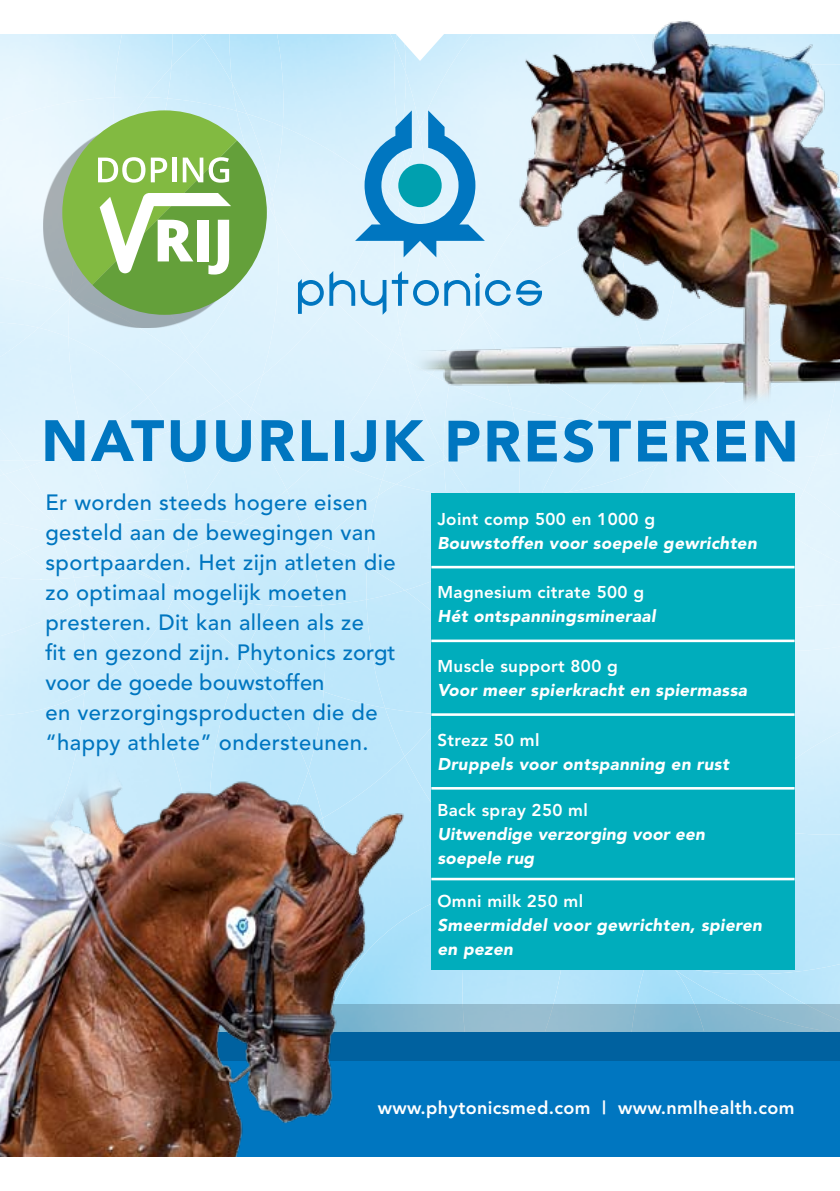
<style>
.page{position:relative;width:840px;height:1191px;background:#fff}
.page>*{position:absolute;margin:0;border:0;box-sizing:border-box;transform-origin:0 0}
.t1{font:500 22px/30px "Avenir";letter-spacing:.02em;color:#0076c0}
.t2{font:800 18px "Avenir";letter-spacing:.02em;color:#fff}
.t3{font:italic 900 17px/24px "Avenir";letter-spacing:.02em;color:#fff}
.t4{font:800 17px "Avenir";letter-spacing:.02em;color:#fff}
</style>
<div class="page">
<img style="left:172px;top:34px;width:30px;height:3px">
<img style="left:114px;top:34px;width:58px;height:63px">
<img style="left:202px;top:34px;width:27px;height:3px">
<img style="left:167px;top:37px;width:62px;height:61px">
<img style="left:146px;top:67px;width:25px;height:31px">
<div style="left:0;top:97px;width:115px;height:178px;background:#ebf7fe"></div>
<img style="left:286px;top:462px;width:36px;height:28px">
<img style="left:245px;top:408px;width:6px;height:12px">
<img style="left:227px;top:395px;width:9px;height:6px">
<div style="left:278px;top:300px;width:34px;height:75px;background:#ddf2fd"></div>
<img style="left:236px;top:395px;width:26px;height:13px">
<div style="left:195px;top:218px;width:83px;height:177px;background:#dbf1fd"></div>
<img style="left:167px;top:98px;width:102px;height:251px">
<img style="left:115px;top:97px;width:52px;height:13px">
<img style="left:286px;top:490px;width:21px;height:33px">
<div style="left:190px;top:462px;width:96px;height:61px;background:#d2eefc"></div>
<div style="left:190px;top:401px;width:55px;height:110px;background:#d4effc"></div>
<div style="left:169px;top:361px;width:58px;height:59px;background:#daf1fd"></div>
<div style="left:85px;top:328px;width:100px;height:69px;background:#dbf1fd"></div>
<svg style="left:311px;top:540px;width:8px;height:4px"></svg>
<div style="left:177px;top:523px;width:134px;height:82px;background:#cbecfc"></div>
<div style="left:190px;top:519px;width:49px;height:31px;background:#cfedfc"></div>
<div style="left:175px;top:595px;width:67px;height:158px;background:#c6eafb"></div>
<div style="left:175px;top:594px;width:54px;height:48px;background:#c9ebfc"></div>
<img style="left:709px;top:974px;width:48px;height:29px">
<div style="left:319px;top:496px;width:48px;height:48px;background:#cfedfc"></div>
<div style="left:323px;top:605px;width:43px;height:103px;background:#bee7fb"></div>
<div style="left:311px;top:544px;width:56px;height:61px;background:#c8eafb"></div>
<img style="left:242px;top:652px;width:81px;height:101px">
<div style="left:245px;top:605px;width:80px;height:86px;background:#c1e8fb"></div>
<div style="left:270px;top:553px;width:51px;height:53px;background:#c7eafb"></div>
<div style="left:209px;top:657px;width:99px;height:96px;background:#bfe8fb"></div>
<img style="left:377px;top:480px;width:5px;height:4px">
<img style="left:382px;top:457px;width:61px;height:27px">
<div style="left:367px;top:484px;width:64px;height:106px;background:#cbecfc"></div>
<div style="left:396px;top:460px;width:47px;height:34px;background:#d1eefc"></div>
<div style="left:385px;top:714px;width:46px;height:39px;background:#bee7fb"></div>
<div style="left:366px;top:590px;width:65px;height:124px;background:#bee7fb"></div>
<img style="left:366px;top:566px;width:38px;height:33px">
<div style="left:565px;top:969px;width:64px;height:34px;background:#b3e3fa"></div>
<img style="left:535px;top:969px;width:30px;height:34px">
<div style="left:629px;top:969px;width:80px;height:34px;background:#a6dff9"></div>
<div style="left:0;top:322px;width:39px;height:46px;background:#dbf1fd"></div>
<div style="left:89px;top:462px;width:101px;height:61px;background:#dcf2fd"></div>
<img style="left:148px;top:397px;width:21px;height:23px">
<div style="left:68px;top:337px;width:80px;height:83px;background:#daf1fd"></div>
<img style="left:64px;top:535px;width:7px;height:2px">
<img style="left:144px;top:564px;width:4px;height:3px">
<img style="left:71px;top:523px;width:73px;height:44px">
<img style="left:148px;top:564px;width:39px;height:24px">
<img style="left:144px;top:519px;width:46px;height:45px">
<div style="left:121px;top:519px;width:62px;height:39px;background:#d4effc"></div>
<div style="left:129px;top:569px;width:46px;height:92px;background:#cbecfc"></div>
<img style="left:79px;top:569px;width:51px;height:33px">
<img style="left:62px;top:537px;width:67px;height:41px">
<img style="left:130px;top:567px;width:26px;height:13px">
<img style="left:86px;top:545px;width:47px;height:24px">
<svg style="left:165px;top:584px;width:12px;height:11px"></svg>
<img style="left:0;top:474px;width:4px;height:6px">
<div style="left:4px;top:467px;width:52px;height:53px;background:#e3f4fd"></div>
<img style="left:0;top:460px;width:27px;height:14px">
<img style="left:24px;top:538px;width:50px;height:37px">
<img style="left:443px;top:462px;width:3px;height:31px">
<div style="left:446px;top:462px;width:73px;height:31px;background:#ceedfc"></div>
<img style="left:528px;top:492px;width:12px;height:1px">
<div style="left:540px;top:462px;width:65px;height:31px;background:#d0edfc"></div>
<img style="left:283px;top:34px;width:29px;height:93px">
<img style="left:229px;top:34px;width:54px;height:93px">
<img style="left:232px;top:84px;width:15px;height:26px">
<img style="left:272px;top:114px;width:10px;height:83px">
<img style="left:267px;top:111px;width:5px;height:96px">
<div style="left:84px;top:661px;width:106px;height:92px;background:#c9ebfc"></div>
<div style="left:0;top:715px;width:84px;height:38px;background:#cfedfc"></div>
<div style="left:82px;top:602px;width:47px;height:91px;background:#ccecfc"></div>
<svg style="left:79px;top:598px;width:3px;height:5px"></svg>
<img style="left:0;top:528px;width:24px;height:24px">
<div style="left:0;top:603px;width:85px;height:112px;background:#d1edfc"></div>
<div style="left:0;top:575px;width:79px;height:65px;background:#daf1fd"></div>
<div style="left:0;top:552px;width:58px;height:27px;background:#dff3fd"></div>
<div style="left:757px;top:974px;width:82px;height:29px;background:#b7e5fa"></div>
<img style="left:675px;top:834px;width:164px;height:140px">
<div style="left:794px;top:570px;width:45px;height:34px;background:#e4f5fd"></div>
<div style="left:794px;top:490px;width:45px;height:80px;background:#e3f4fd"></div>
<div style="left:605px;top:462px;width:94px;height:31px;background:#d6f0fc"></div>
<img style="left:656px;top:462px;width:34px;height:2px">
<div style="left:699px;top:457px;width:104px;height:72px;background:#e0f3fd"></div>
<div style="left:794px;top:651px;width:45px;height:72px;background:#def2fd"></div>
<div style="left:794px;top:604px;width:45px;height:47px;background:#e3f4fd"></div>
<img style="left:794px;top:723px;width:45px;height:111px">
<div style="left:0;top:1032px;width:839px;height:125px;background:#0076c0"></div>
<svg style="left:535px;top:1003px;width:304px;height:57px"></svg>
<img style="left:312px;top:21px;width:527px;height:436px">
<svg style="left:45px;top:420px;width:379px;height:42px"></svg>
<svg style="left:443px;top:420px;width:351px;height:42px"></svg>
<div style="left:431px;top:493px;width:363px;height:476px;background:#00adbc"></div>
<hr style="left:431px;top:566px;width:363px;height:2px;background:#fff">
<hr style="left:431px;top:639px;width:363px;height:3px;background:#fff">
<hr style="left:431px;top:713px;width:363px;height:3px;background:#fff">
<hr style="left:431px;top:787px;width:363px;height:2px;background:#fff">
<hr style="left:431px;top:877px;width:363px;height:3px;background:#fff">
<img style="left:0;top:753px;width:535px;height:404px">
<svg style="left:298px;top:279px;width:25px;height:35px"></svg>
<svg style="left:329px;top:271px;width:109px;height:44px"></svg>
<svg style="left:516px;top:280px;width:25px;height:26px"></svg>
<svg style="left:444px;top:273px;width:66px;height:33px"></svg>
<svg style="left:355px;top:110px;width:129px;height:147px"></svg>
<div style="left:44px;top:123px;width:204px;height:205px;background:#000;opacity:.3"></div>
<svg style="left:62px;top:110px;width:205px;height:205px"></svg>
<p class="t1" style="left:45px;top:488px;width:351px">Er worden steeds hogere eisen gesteld aan de bewegingen van sportpaarden. Het zijn atleten die zo optimaal mogelijk moeten presteren. Dit kan alleen als ze<br>fit en gezond zijn. Phytonics zorgt voor de goede bouwstoffen<br>en verzorgingsproducten die de “happy athlete” ondersteunen.</p>
<p class="t4" style="left:437px;top:509px;width:219px">Joint comp 500 en 1000 g</p>
<p class="t3" style="left:437px;top:530px;width:321px">Bouwstoffen voor soepele gewrichten</p>
<p class="t4" style="left:437px;top:582px;width:208px">Magnesium citrate 500 g</p>
<p class="t3" style="left:437px;top:604px;width:219px">Hét ontspanningsmineraal</p>
<p class="t4" style="left:437px;top:656px;width:182px">Muscle support 800 g</p>
<p class="t3" style="left:437px;top:678px;width:311px">Voor meer spierkracht en spiermassa</p>
<p class="t4" style="left:437px;top:730px;width:103px">Strezz 50 ml</p>
<p class="t3" style="left:437px;top:752px;width:293px">Druppels voor ontspanning en rust</p>
<p class="t4" style="left:437px;top:800px;width:152px">Back spray 250 ml</p>
<p class="t3" style="left:437px;top:822px;width:269px">Uitwendige verzorging voor een soepele rug</p>
<p class="t4" style="left:437px;top:891px;width:147px">Omni milk 250 ml</p>
<p class="t3" style="left:437px;top:913px;width:326px">Smeermiddel voor gewrichten, spieren en pezen</p>
<p class="t2" style="left:377px;top:1097px;width:418px">www.phytonicsmed.com | www.nmlhealth.com</p>
</div>
